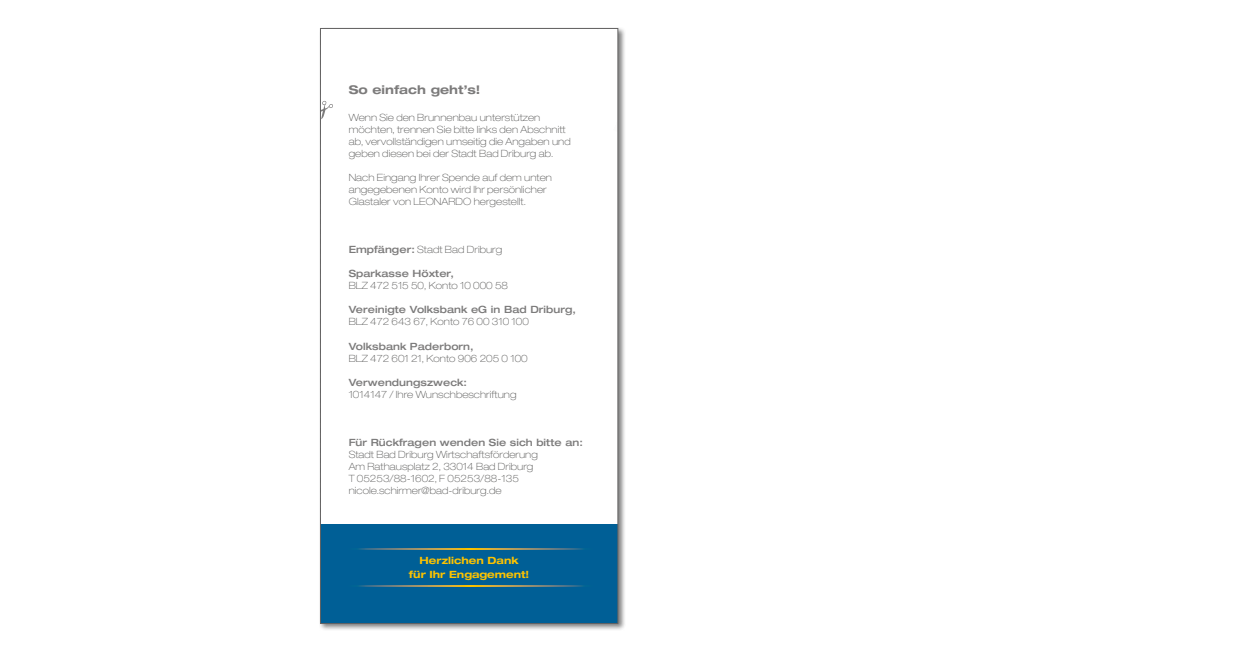
<style>
.page{position:relative;width:1236px;height:652px;background:#fff}
.page>*{position:absolute;margin:0;border:0;box-sizing:border-box;transform-origin:0 0}
.t1{font:700 expanded 12px "Helvetica Neue";letter-spacing:.005em;color:#7c7b7b}
.t2{font:100 expanded 10px/12px "Helvetica Neue";letter-spacing:.005em;color:#575756}
.t3{font:500 expanded 10px "Helvetica Neue";letter-spacing:.005em;color:#7c7b7b}
.t4{font:700 expanded 10px/14.1px "Helvetica Neue";color:#fdc300;text-align:center}
.s1{font-weight:500;color:#7c7b7b}
</style>
<div class="page">
<div style="left:319px;top:27px;width:307px;height:604px;background:#000;opacity:.5"></div>
<div style="left:320px;top:28px;width:298px;height:595px;background:#fff"></div>
<div style="left:320px;top:524px;width:298px;height:100px;background:#005f96"></div>
<svg style="left:359px;top:549px;width:224px;height:1px"></svg>
<svg style="left:359px;top:586px;width:224px;height:1px"></svg>
<svg style="left:322px;top:101px;width:11px;height:18px"></svg>
<div style="left:320px;top:28px;width:298px;height:596px;border:1px solid #646363"></div>
<p class="t1" style="left:349px;top:83px;width:133px">So einfach geht’s!</p>
<p class="t2" style="left:349px;top:112px;width:224px">Wenn Sie den Brunnenbau unterstützen möchten, trennen Sie bitte links den Abschnitt ab, vervollständigen umseitig die Angaben und geben diesen bei der Stadt Bad Driburg ab.</p>
<p class="t2" style="left:349px;top:172px;width:205px">Nach Eingang Ihrer Spende auf dem unten angegebenen Konto wird Ihr persönlicher<br>Glastaler von LEONARDO hergestellt.</p>
<p class="t2" style="left:349px;top:244px;width:155px"><span class="s1">Empfänger:</span> Stadt Bad Driburg</p>
<p class="t3" style="left:349px;top:268px;width:107px">Sparkasse Höxter,</p>
<p class="t2" style="left:349px;top:280px;width:161px">BLZ 472 515 50, Konto 10 000 58</p>
<p class="t3" style="left:349px;top:304px;width:229px">Vereinigte Volksbank eG in Bad Driburg,</p>
<p class="t2" style="left:349px;top:316px;width:182px">BLZ 472 643 67, Konto 76 00 310 100</p>
<p class="t3" style="left:349px;top:340px;width:127px">Volksbank Paderborn,</p>
<p class="t2" style="left:349px;top:352px;width:181px">BLZ 472 601 21, Konto 906 205 0 100</p>
<p class="t3" style="left:349px;top:376px;width:120px">Verwendungszweck:</p>
<p class="t2" style="left:349px;top:388px;width:169px">1014147 / Ihre Wunschbeschriftung</p>
<p class="t3" style="left:349px;top:436px;width:236px">Für Rückfragen wenden Sie sich bitte an:</p>
<p class="t2" style="left:349px;top:448px;width:191px">Stadt Bad Driburg Wirtschaftsförderung Am Rathausplatz 2, 33014 Bad Driburg T 05253/88-1602, F 05253/88-135 nicole.schirmer@bad-driburg.de</p>
<p class="t4" style="left:409px;top:553px;width:122px">Herzlichen Dank<br>für Ihr Engagement!</p>
</div>
